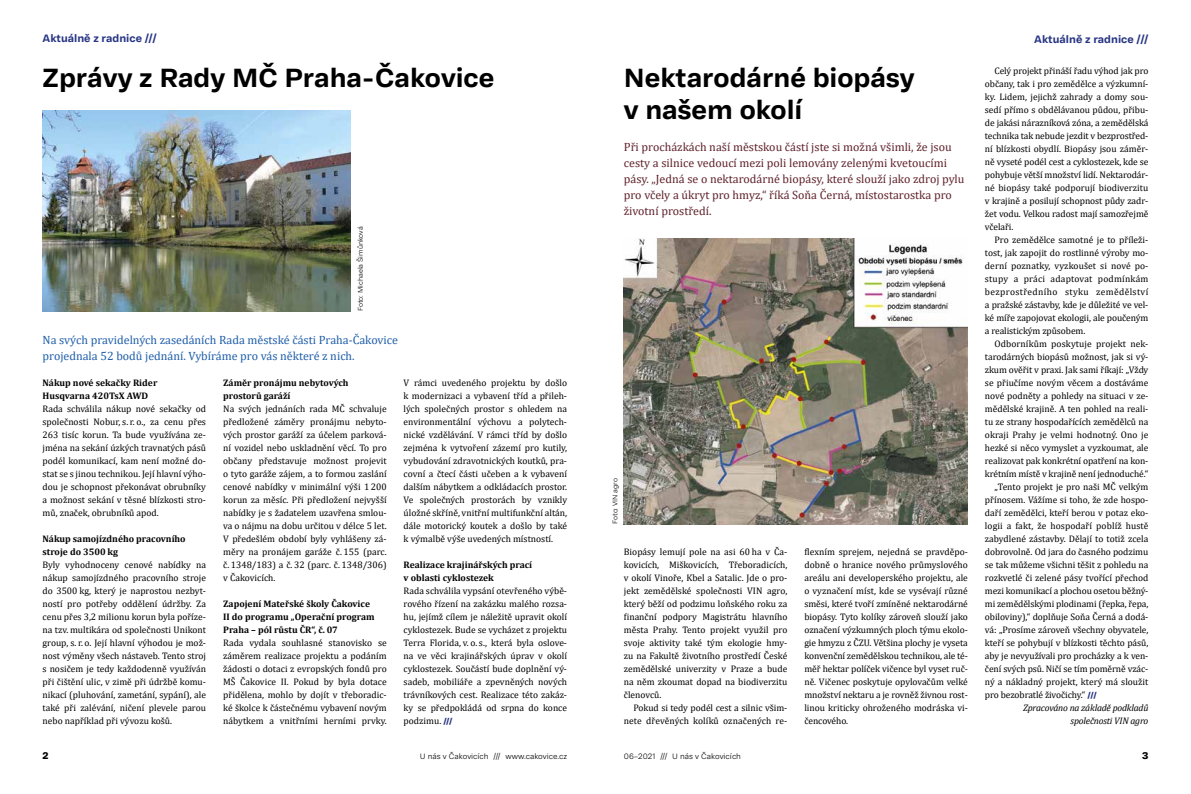
<style>
.page{position:relative;width:1191px;height:794px;background:#fff}
.page>*{position:absolute;margin:0;border:0;box-sizing:border-box;transform-origin:0 0}
.t1{font:700 27px/32px "Adapter PE Text";color:#000}
.t2{font:12px/16px "Cambria";color:#5f222b}
.t3{font:12px/16px "Cambria";color:#1f5ea9}
.t4{font:700 11px "Adapter PE Text";color:#283583}
.t5{font:10px "Adapter PE Text Eb";color:#000}
.t6{font:9.5px/13px "Cambria";letter-spacing:-.005em;color:#000;text-align:justify}
.t7{font:700 9.5px/13px "Cambria";color:#000}
.t8{font:italic 9.5px "Cambria";letter-spacing:-.02em;color:#000}
.t9{font:300 8px "Adapter PE Text";color:#000}
.t10{font:300 7px "Adapter PE Text";color:#000}
.s1{font-family:"Adapter PE Text Eb";font-size:8px;color:#283583}
</style>
<div class="page">
<img style="left:43px;top:110px;width:307px;height:201px">
<img style="left:624px;top:238px;width:344px;height:286px">
<p class="t4" style="left:43px;top:30px;width:116px">Aktuálně z radnice ///</p>
<p class="t4" style="left:1034px;top:30px;width:116px">Aktuálně z radnice ///</p>
<h1 class="t1" style="left:43px;top:60px;width:453px">Zprávy z Rady MČ Praha-Čakovice</h1>
<p class="t6" style="left:985px;top:64px;width:165px;text-indent:10px">Celý projekt přináší řadu výhod jak pro občany, tak i pro zemědělce a výzkumní&shy;ky. Lidem, jejichž zahrady a domy sou&shy;sedí přímo s obdělávanou půdou, přibu&shy;de jakási nárazníková zóna, a zemědělská technika tak nebude jezdit v bezprostřed&shy;ní blízkosti obydlí. Biopásy jsou záměr&shy;ně vyseté podél cest a cyklostezek, kde se pohybuje větší množství lidí. Nektarodár&shy;né biopásy také podporují biodiverzitu v krajině a posilují schopnost půdy zadr&shy;žet vodu. Velkou radost mají samozřejmě včelaři.</p>
<p class="t6" style="left:985px;top:233px;width:165px;text-indent:10px">Pro zemědělce samotné je to příleži&shy;tost, jak zapojit do rostlinné výroby mo&shy;derní poznatky, vyzkoušet si nové po&shy;stupy a práci adaptovat podmínkám bezprostředního styku zemědělství a pražské zástavby, kde je důležité ve vel&shy;ké míře zapojovat ekologii, ale poučeným a realistickým způsobem.</p>
<p class="t6" style="left:994px;top:337px;width:155px">Odborníkům poskytuje projekt nek-</p>
<p class="t6" style="left:985px;top:350px;width:165px">tarodárných biopásů možnost, jak si vý-</p>
<p class="t6" style="left:985px;top:363px;width:165px">zkum ověřit v praxi. Jak sami říkají: „Vždy</p>
<p class="t6" style="left:985px;top:376px;width:165px">se přiučíme novým věcem a dostáváme</p>
<p class="t6" style="left:985px;top:389px;width:165px">nové podněty a pohledy na situaci v ze-</p>
<p class="t6" style="left:985px;top:402px;width:165px">mědělské krajině. A ten pohled na reali-</p>
<p class="t6" style="left:985px;top:415px;width:165px">tu ze strany hospodařících zemědělců na</p>
<p class="t6" style="left:985px;top:428px;width:165px">okraji Prahy je velmi hodnotný. Ono je</p>
<p class="t6" style="left:985px;top:441px;width:165px">hezké si něco vymyslet a vyzkoumat, ale</p>
<p class="t6" style="left:985px;top:454px;width:165px">realizovat pak konkrétní opatření na kon-</p>
<p class="t6" style="left:985px;top:467px;width:165px">krétním místě v krajině není jednoduché.“</p>
<p class="t6" style="left:994px;top:480px;width:155px">„Tento projekt je pro naši MČ velkým</p>
<p class="t6" style="left:985px;top:493px;width:165px">přínosem. Vážíme si toho, že zde hospo-</p>
<p class="t6" style="left:985px;top:506px;width:165px">daří zemědělci, kteří berou v potaz eko-</p>
<p class="t6" style="left:985px;top:519px;width:165px">logii a fakt, že hospodaří poblíž hustě</p>
<p class="t6" style="left:985px;top:532px;width:165px">zabydlené zástavby. Dělají to totiž zcela</p>
<p class="t6" style="left:985px;top:545px;width:165px">dobrovolně. Od jara do časného podzimu</p>
<p class="t6" style="left:985px;top:558px;width:165px">se tak můžeme všichni těšit z pohledu na</p>
<p class="t6" style="left:985px;top:571px;width:165px">rozkvetlé či zelené pásy tvořící přechod</p>
<p class="t6" style="left:985px;top:584px;width:165px">mezi komunikací a plochou osetou běžný-</p>
<p class="t6" style="left:985px;top:597px;width:165px">mi zemědělskými plodinami (řepka, řepa,</p>
<p class="t6" style="left:985px;top:610px;width:165px">obiloviny),“ doplňuje Soňa Černá a dodá-</p>
<p class="t6" style="left:985px;top:623px;width:165px">vá: „Prosíme zároveň všechny obyvatele,</p>
<p class="t6" style="left:985px;top:636px;width:165px">kteří se pohybují v blízkosti těchto pásů,</p>
<p class="t6" style="left:985px;top:649px;width:165px">aby je nevyužívali pro procházky a k ven-</p>
<p class="t6" style="left:985px;top:662px;width:165px">čení svých psů. Ničí se tím poměrně vzác-</p>
<p class="t6" style="left:985px;top:675px;width:165px">ný a nákladný projekt, který má sloužit</p>
<p class="t6" style="left:985px;top:688px;width:113px">pro bezobratlé živočichy.“ <span class="s1">///</span></p>
<p class="t8" style="left:1023px;top:701px;width:127px">Zpracováno na základě podkladů</p>
<p class="t8" style="left:1070px;top:714px;width:79px">společnosti VIN agro</p>
<h1 class="t1" style="left:624px;top:60px;width:292px">Nektarodárné biopásy v našem okolí</h1>
<p class="t2" style="left:624px;top:139px;width:342px">Při procházkách naší městskou částí jste si možná všimli, že jsou cesty a silnice vedoucí mezi poli lemovány zelenými kvetoucími pásy. „Jedná se o nektarodárné biopásy, které slouží jako zdroj pylu pro včely a úkryt pro hmyz,“ říká Soňa Černá, místostarostka pro životní prostředí.</p>
<p class="t10" style="left:355px;top:311px;width:86px;rotate:-90deg">Foto: Michaela Šimůnková</p>
<p class="t3" style="left:43px;top:331px;width:357px">Na svých pravidelných zasedáních Rada městské části Praha-Čakovice projednala 52 bodů jednání. Vybíráme pro vás některé z nich.</p>
<p class="t7" style="left:223px;top:375px;width:127px">Záměr pronájmu nebytových prostorů garáží</p>
<p class="t6" style="left:223px;top:402px;width:165px">Na svých jednáních rada MČ schvaluje předložené záměry pronájmu nebyto&shy;vých prostor garáží za účelem parková&shy;ní vozidel nebo uskladnění věcí. To pro občany představuje možnost projevit o tyto garáže zájem, a to formou zaslání cenové nabídky v minimální výši 1 200 korun za měsíc. Při předložení nejvyšší nabídky je s žadatelem uzavřena smlou&shy;va o nájmu na dobu určitou v délce 5 let.<br>V předešlém období byly vyhlášeny zá&shy;měry na pronájem garáže č. 155 (parc. č. 1348/183) a č. 32 (parc. č. 1348/306) v Čakovicích.</p>
<p class="t7" style="left:223px;top:596px;width:153px">Zapojení Mateřské školy Čakovice<br>II do programu „Operační program<br>Praha – pól růstu ČR“, č. 07</p>
<p class="t6" style="left:223px;top:636px;width:165px">Rada vydala souhlasné stanovisko se záměrem realizace projektu a podáním žádosti o dotaci z evropských fondů pro MŠ Čakovice II. Pokud by byla dotace přidělena, mohlo by dojít v třeboradic&shy;ké školce k částečnému vybavení novým nábytkem a vnitřními herními prvky.</p>
<p class="t6" style="left:403px;top:376px;width:165px">V rámci uvedeného projektu by došlo k modernizaci a vybavení tříd a přileh&shy;lých společných prostor s ohledem na environmentální výchovu a polytech&shy;nické vzdělávání. V rámci tříd by došlo zejména k vytvoření zázemí pro kutily, vybudování zdravotnických koutků, pra&shy;covní a čtecí části učeben a k vybavení dalším nábytkem a odkládacích prostor.<br>Ve společných prostorách by vznikly úložné skříně, vnitřní multifunkční altán, dále motorický koutek a došlo by také k výmalbě výše uvedených místností.</p>
<p class="t7" style="left:403px;top:557px;width:130px">Realizace krajinářských prací v oblasti cyklostezek</p>
<p class="t6" style="left:403px;top:584px;width:165px">Rada schválila vypsání otevřeného výbě&shy;rového řízení na zakázku malého rozsa&shy;hu, jejímž cílem je náležitě upravit okolí cyklostezek. Bude se vycházet z projektu Terra Florida, v. o. s., která byla oslove&shy;na ve věci krajinářských úprav v okolí cyklostezek. Součástí bude doplnění vý&shy;sadeb, mobiliáře a zpevněných nových trávníkových cest. Realizace této zakáz&shy;ky se předpokládá od srpna do konce podzimu. <span class="s1">///</span></p>
<p class="t7" style="left:43px;top:376px;width:116px">Nákup nové sekačky Rider<br>Husqvarna 420TsX AWD</p>
<p class="t6" style="left:43px;top:402px;width:165px">Rada schválila nákup nové sekačky od společnosti Nobur, s. r. o., za cenu přes 263 tisíc korun. Ta bude využívána ze&shy;jména na sekání úzkých travnatých pásů podél komunikací, kam není možné do&shy;stat se s jinou technikou. Její hlavní výho&shy;dou je schopnost překonávat obrubníky a možnost sekání v těsné blízkosti stro&shy;mů, značek, obrubníků apod.</p>
<p class="t7" style="left:43px;top:531px;width:145px">Nákup samojízdného pracovního stroje do 3500 kg</p>
<p class="t6" style="left:43px;top:558px;width:165px">Byly vyhodnoceny cenové nabídky na nákup samojízdného pracovního stroje do 3500 kg, který je naprostou nezbyt&shy;ností pro potřeby oddělení údržby. Za cenu přes 3,2 milionu korun byla poříze&shy;na tzv. multikára od společnosti Unikont group, s. r. o. Její hlavní výhodou je mož&shy;nost výměny všech nástaveb. Tento stroj s nosičem je tedy každodenně využíván při čištění ulic, v zimě při údržbě komu&shy;nikací (pluhování, zametání, sypání), ale také při zalévání, ničení plevele parou nebo například při vývozu košů.</p>
<p class="t10" style="left:610px;top:524px;width:48px;rotate:-90deg">Foto: VIN agro</p>
<p class="t6" style="left:624px;top:545px;width:165px">Biopásy lemují pole na asi 60 ha v Ča&shy;kovicích, Miškovicích, Třeboradicích, v okolí Vinoře, Kbel a Satalic. Jde o pro&shy;jekt zemědělské společnosti VIN agro, který běží od podzimu loňského roku za finanční podpory Magistrátu hlavního města Prahy. Tento projekt využil pro svoje aktivity také tým ekologie hmy&shy;zu na Fakultě životního prostředí České zemědělské univerzity v Praze a bude na něm zkoumat dopad na biodiverzitu členovců.</p>
<p class="t6" style="left:624px;top:701px;width:165px;text-align:right">Pokud si tedy podél cest a silnic všim&shy;nete dřevěných kolíků označených re-</p>
<p class="t6" style="left:804px;top:545px;width:165px">flexním sprejem, nejedná se pravděpo&shy;dobně o hranice nového průmyslového areálu ani developerského projektu, ale o vyznačení míst, kde se vysévají různé směsi, které tvoří zmíněné nektarodárné biopásy. Tyto kolíky zároveň slouží jako označení výzkumných ploch týmu ekolo&shy;gie hmyzu z ČZU. Většina plochy je vyseta konvenční zemědělskou technikou, ale té&shy;měř hektar políček vičence byl vyset ruč&shy;ně. Vičenec poskytuje opylovačům velké množství nektaru a je rovněž živnou rost&shy;linou kriticky ohroženého modráska vi&shy;čencového.</p>
<p class="t5" style="left:43px;top:747px;width:8px">2</p>
<p class="t9" style="left:420px;top:750px;width:149px">U nás v Čakovicích /// www.cakovice.cz</p>
<p class="t9" style="left:624px;top:750px;width:119px">06–2021 /// U nás v Čakovicích</p>
<p class="t5" style="left:1142px;top:747px;width:8px">3</p>
</div>
